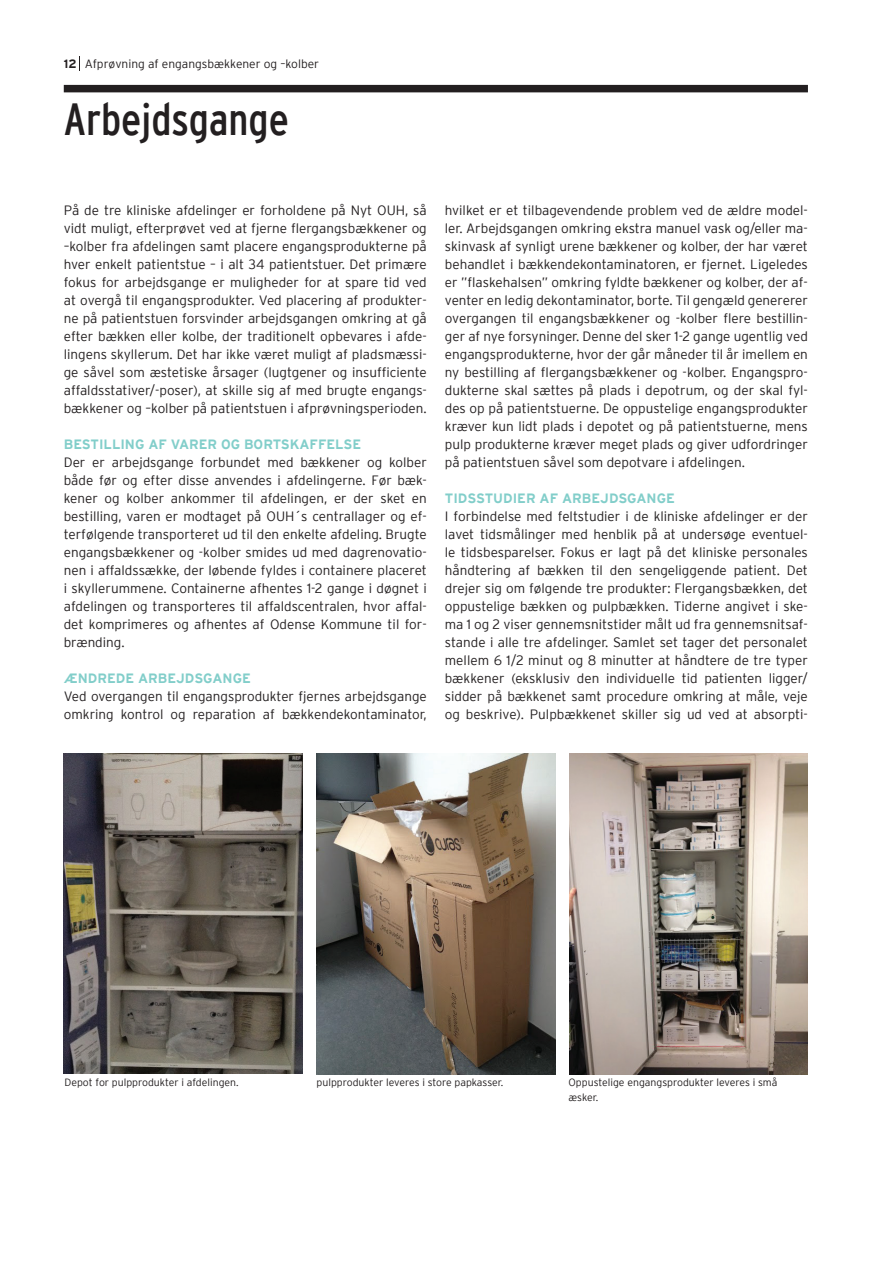
<style>
.page{position:relative;width:893px;height:1263px;background:#fff}
.page>*{position:absolute;margin:0;border:0;box-sizing:border-box;transform-origin:0 0}
.t1{font:condensed 45px "Interstate";color:#231f20}
.t2{font:300 13.5px/18px "Interstate";color:#231f20;text-align:justify}
.t3{font:700 13.5px "Interstate";color:#82ceca}
.t4{font:300 12px "Interstate";color:#231f20}
.t5{font:300 10.5px/15px "Interstate";color:#231f20}
.s1{font-weight:700}
</style>
<div class="page">
<div style="left:64px;top:85px;width:744px;height:7px;background:#231f20"></div>
<img style="left:317px;top:754px;width:238px;height:320px">
<img style="left:64px;top:754px;width:238px;height:319px">
<img style="left:569px;top:754px;width:239px;height:320px">
<p class="t4" style="left:64px;top:57px;width:257px"><span class="s1">12</span> Afprøvning af engangsbækkener og –kolber</p>
<h1 class="t1" style="left:64px;top:94px;width:227px">Arbejdsgange</h1>
<p class="t2" style="left:64px;top:201px;width:365px">På de tre kliniske afdelinger er forholdene på Nyt OUH, så vidt muligt, efterprøvet ved at fjerne flergangsbækkener og –kolber fra afdelingen samt placere engangsprodukterne på hver enkelt patientstue – i alt 34 patientstuer. Det primære fokus for arbejdsgange er muligheder for at spare tid ved at overgå til engangsprodukter. Ved placering af produkter&shy;ne på patientstuen forsvinder arbejdsgangen omkring at gå efter bækken eller kolbe, der traditionelt opbevares i afde&shy;lingens skyllerum. Det har ikke været muligt af pladsmæssi&shy;ge såvel som æstetiske årsager (lugtgener og insufficiente affaldsstativer/-poser), at skille sig af med brugte engangs&shy;bækkener og –kolber på patientstuen i afprøvningsperioden.</p>
<p class="t3" style="left:64px;top:437px;width:44px">BESTILLING</p>
<p class="t3" style="left:148px;top:437px;width:33px">AF VARER</p>
<p class="t3" style="left:221px;top:437px;width:33px">OG BOR</p>
<p class="t3" style="left:273px;top:437px;width:18px">TSKAFFELSE</p>
<p class="t2" style="left:64px;top:453px;width:365px">Der er arbejdsgange forbundet med bækkener og kolber både før og efter disse anvendes i afdelingerne. Før bæk&shy;kener og kolber ankommer til afdelingen, er der sket en bestilling, varen er modtaget på OUH´s centrallager og ef&shy;terfølgende transporteret ud til den enkelte afdeling. Brugte engangsbækkener og -kolber smides ud med dagrenovatio&shy;nen i affaldssække, der løbende fyldes i containere placeret i skyllerummene. Containerne afhentes 1-2 gange i døgnet i afdelingen og transporteres til affaldscentralen, hvor affal&shy;det komprimeres og afhentes af Odense Kommune til for&shy;brænding.</p>
<p class="t3" style="left:64px;top:671px;width:85px">ÆNDREDE ARBE</p>
<p class="t3" style="left:176px;top:671px;width:29px">JDSGANGE</p>
<p class="t2" style="left:64px;top:687px;width:365px">Ved overgangen til engangsprodukter fjernes arbejdsgange omkring kontrol og reparation af bækkendekontaminator,</p>
<p class="t2" style="left:445px;top:201px;width:365px">hvilket er et tilbagevendende problem ved de ældre model&shy;ler. Arbejdsgangen omkring ekstra manuel vask og/eller ma&shy;skinvask af synligt urene bækkener og kolber, der har været behandlet i bækkendekontaminatoren, er fjernet. Ligeledes er ”flaskehalsen” omkring fyldte bækkener og kolber, der af&shy;venter en ledig dekontaminator, borte. Til gengæld genererer overgangen til engangsbækkener og -kolber flere bestillin&shy;ger af nye forsyninger. Denne del sker 1-2 gange ugentlig ved engangsprodukterne, hvor der går måneder til år imellem en ny bestilling af flergangsbækkener og -kolber. Engangspro&shy;dukterne skal sættes på plads i depotrum, og der skal fyl&shy;des op på patientstuerne. De oppustelige engangsprodukter kræver kun lidt plads i depotet og på patientstuerne, mens pulp produkterne kræver meget plads og giver udfordringer på patientstuen såvel som depotvare i afdelingen.</p>
<p class="t3" style="left:445px;top:490px;width:76px">TI DSSTUDIER</p>
<p class="t3" style="left:540px;top:490px;width:33px">AF ARBE</p>
<p class="t3" style="left:600px;top:490px;width:29px">JDSGANGE</p>
<p class="t2" style="left:445px;top:507px;width:365px">I forbindelse med feltstudier i de kliniske afdelinger er der lavet tidsmålinger med henblik på at undersøge eventuel&shy;le tidsbesparelser. Fokus er lagt på det kliniske personales håndtering af bækken til den sengeliggende patient. Det drejer sig om følgende tre produkter: Flergangsbækken, det oppustelige bækken og pulpbækken. Tiderne angivet i ske&shy;ma 1 og 2 viser gennemsnitstider målt ud fra gennemsnitsaf&shy;stande i alle tre afdelinger. Samlet set tager det personalet mellem 6 1/2 minut og 8 minutter at håndtere de tre typer bækkener (eksklusiv den individuelle tid patienten ligger/ sidder på bækkenet samt procedure omkring at måle, veje og beskrive). Pulpbækkenet skiller sig ud ved at absorpti-</p>
<p class="t5" style="left:65px;top:1074px;width:176px">Depot for pulpprodukter i afdelingen.</p>
<p class="t5" style="left:317px;top:1074px;width:188px">pulpprodukter leveres i store papkasser.</p>
<p class="t5" style="left:569px;top:1074px;width:210px">Oppustelige engangsprodukter leveres i små æsker.</p>
</div>
